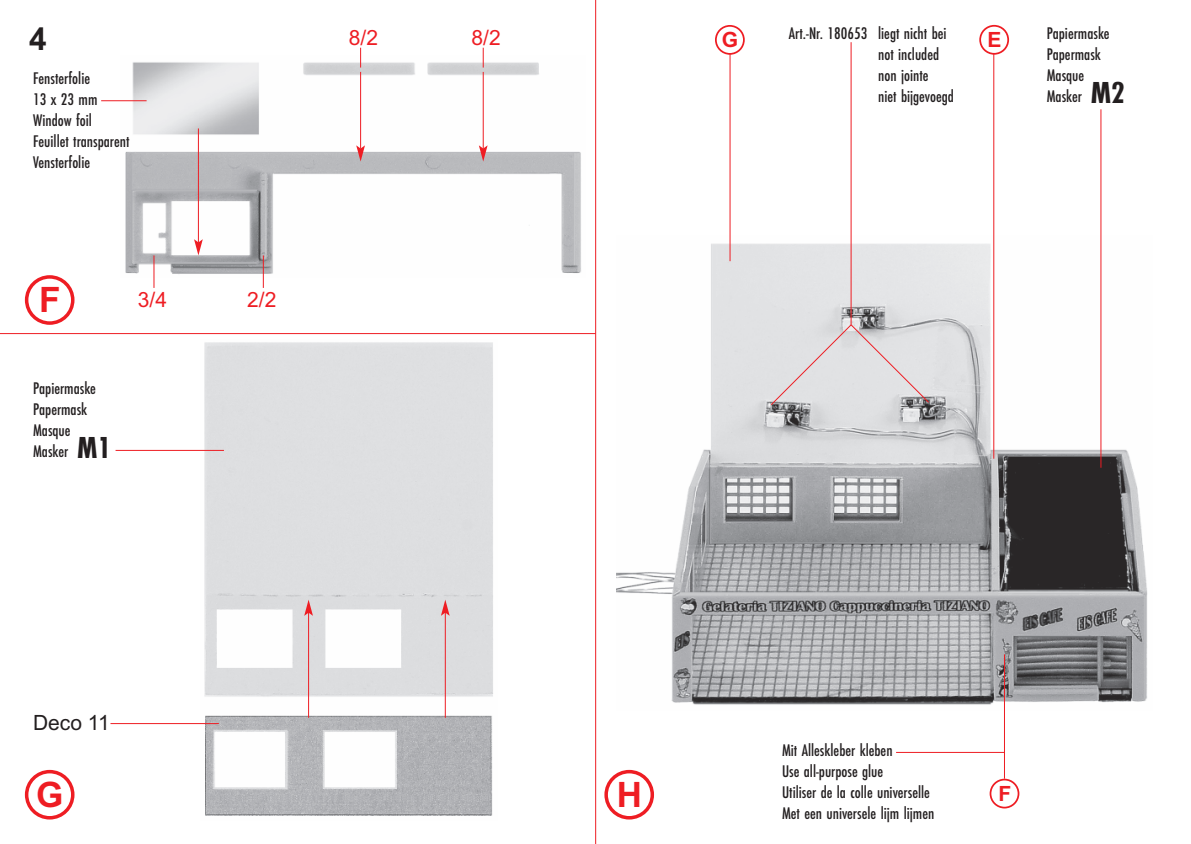
<style>
.page{position:relative;width:1191px;height:844px;background:#fff}
.page>*{position:absolute;margin:0;border:0;box-sizing:border-box;transform-origin:0 0}
.t1{font:700 35px "Arial";color:#ee1d23}
.t2{font:31.5px "Futura EF Bold Con";color:#231f20}
.t3{font:700 31.5px "Arial";color:#231f20}
.t4{font:21px "Arial";color:#ee1d23}
.t5{font:21px "Arial";color:#231f20}
.t6{font:700 21px "Arial";color:#ee1d23}
.t7{font:17.5px/21px "Futura EF Medium Con";color:#231f20}
.s1{font-family:"Futura EF Bold Con";font-size:31.5px}
</style>
<div class="page">
<hr style="left:595px;top:0;width:1px;height:843px;background:#ee1d23">
<hr style="left:0;top:333px;width:595px;height:1px;background:#ee1d23">
<img style="left:120px;top:55px;width:461px;height:222px">
<img style="left:200px;top:342px;width:293px;height:474px">
<img style="left:616px;top:235px;width:532px;height:470px">
<svg style="left:360px;top:48px;width:1px;height:20px"></svg>
<hr style="left:101px;top:100px;width:46px;height:1px;background:#ee1d23">
<hr style="left:198px;top:128px;width:1px;height:114px;background:#ee1d23">
<svg style="left:194px;top:239px;width:9px;height:16px"></svg>
<hr style="left:308px;top:612px;width:1px;height:105px;background:#ee1d23">
<svg style="left:304px;top:599px;width:9px;height:16px"></svg>
<hr style="left:445px;top:612px;width:1px;height:105px;background:#ee1d23">
<svg style="left:441px;top:599px;width:9px;height:16px"></svg>
<hr style="left:360px;top:72px;width:1px;height:76px;background:#ee1d23">
<svg style="left:356px;top:145px;width:9px;height:16px"></svg>
<svg style="left:483px;top:48px;width:1px;height:20px"></svg>
<hr style="left:483px;top:72px;width:1px;height:76px;background:#ee1d23">
<svg style="left:479px;top:145px;width:8px;height:16px"></svg>
<hr style="left:1100px;top:109px;width:1px;height:358px;background:#ee1d23">
<hr style="left:993px;top:54px;width:1px;height:404px;background:#ee1d23">
<hr style="left:729px;top:54px;width:1px;height:207px;background:#ee1d23">
<hr style="left:1004px;top:654px;width:1px;height:124px;background:#ee1d23">
<hr style="left:850px;top:42px;width:1px;height:283px;background:#ee1d23">
<svg style="left:770px;top:323px;width:159px;height:83px;background:#dbd9db"></svg>
<svg style="left:25px;top:275px;width:49px;height:50px"></svg>
<svg style="left:25px;top:769px;width:49px;height:50px"></svg>
<svg style="left:604px;top:769px;width:50px;height:50px"></svg>
<svg style="left:979px;top:25px;width:30px;height:30px"></svg>
<svg style="left:989px;top:778px;width:30px;height:30px"></svg>
<svg style="left:715px;top:25px;width:29px;height:30px"></svg>
<hr style="left:153px;top:255px;width:1px;height:33px;background:#ee1d23">
<hr style="left:116px;top:450px;width:108px;height:1px;background:#ee1d23">
<hr style="left:110px;top:723px;width:109px;height:1px;background:#ee1d23">
<hr style="left:263px;top:255px;width:1px;height:33px;background:#ee1d23">
<hr style="left:896px;top:751px;width:108px;height:1px;background:#ee1d23">
<h2 class="t3" style="left:29px;top:20px;width:19px">4</h2>
<p class="t4" style="left:349px;top:25px;width:31px">8/2</p>
<p class="t4" style="left:471px;top:25px;width:31px">8/2</p>
<p class="t7" style="left:878px;top:24px;width:77px;text-indent:-89px">Art.-Nr. 180653 liegt nicht bei not included non jointe<br>niet bijgevoegd</p>
<p class="t7" style="left:1046px;top:24px;width:64px">Papiermaske<br>Papermask<br>Masque<br>Masker</p>
<p class="t6" style="left:987px;top:27px;width:16px">E</p>
<p class="t6" style="left:722px;top:27px;width:18px">G</p>
<p class="t7" style="left:33px;top:69px;width:98px">Fensterfolie<br>13 x 23 mm<br>Window foil<br>Feuillet transparent<br>Vensterfolie</p>
<h2 class="t2" style="left:1091px;top:80px;width:35px">M2</h2>
<h1 class="t1" style="left:39px;top:280px;width:23px">F</h1>
<p class="t7" style="left:33px;top:378px;width:80px">Papiermaske<br>Papermask<br>Masque<br>Masker <span class="s1">M1</span></p>
<p class="t4" style="left:138px;top:287px;width:31px">3/4</p>
<p class="t4" style="left:247px;top:287px;width:31px">2/2</p>
<p class="t5" style="left:33px;top:709px;width:78px">Deco 11</p>
<h1 class="t1" style="left:36px;top:774px;width:29px">G</h1>
<h1 class="t1" style="left:617px;top:774px;width:27px">H</h1>
<p class="t7" style="left:782px;top:740px;width:154px">Mit Alleskleber kleben<br>Use all-purpose glue<br>Utiliser de la colle universelle<br>Met een universele lijm lijmen</p>
<p class="t6" style="left:998px;top:780px;width:14px">F</p>
</div>
